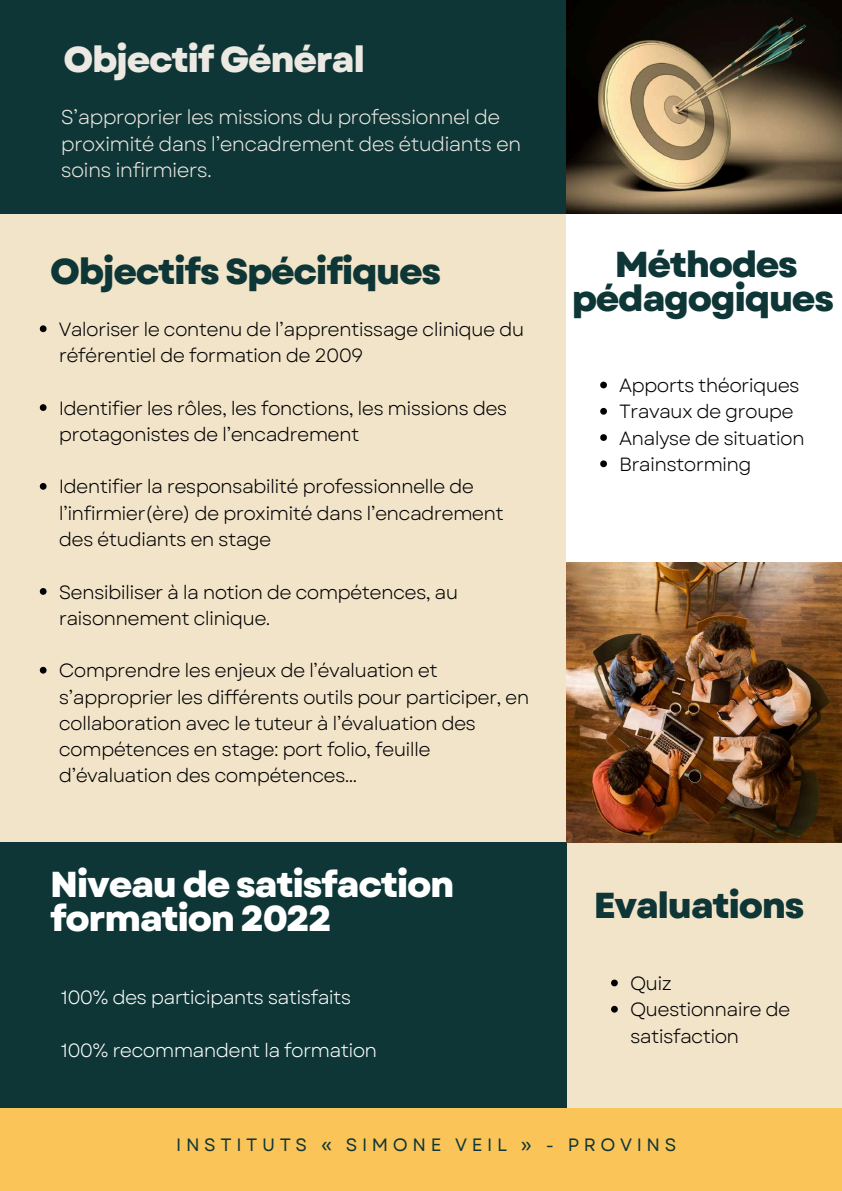
<style>
.page{position:relative;width:842px;height:1191px;background:#fff}
.page>*{position:absolute;margin:0;border:0;box-sizing:border-box;transform-origin:0 0}
.t1{font:800 36px/33.8px "Garet";letter-spacing:-.04em;color:#0e3636;text-align:center}
.t2{font:800 36px/33.8px "Garet";letter-spacing:-.04em;color:#fff}
.t3{font:800 36px "Garet";letter-spacing:-.04em;color:#ece8e2}
.t4{font:20px/26.2px "Garet";letter-spacing:-.04em;color:#ece8e2}
.t5{font:19.1px/26.2px "Garet";letter-spacing:-.04em;color:#000}
.t6{font:19.1px "Garet";letter-spacing:-.04em;color:#fff}
.t7{font:17.9px "Garet";letter-spacing:.26em;color:#0e3636}
</style>
<div class="page">
<div style="left:0;top:0;width:842px;height:1190px;background:#f1e4c9"></div>
<div style="left:0;top:0;width:842px;height:214px;background:#0e3636"></div>
<div style="left:0;top:842px;width:566px;height:310px;background:#0e3636"></div>
<div style="left:0;top:1107px;width:842px;height:83px;background:#fbc458"></div>
<div style="left:566px;top:214px;width:276px;height:628px;background:#fff"></div>
<img style="left:566px;top:0;width:276px;height:214px">
<img style="left:566px;top:563px;width:276px;height:279px">
<svg style="left:40px;top:325px;width:7px;height:7px"></svg>
<svg style="left:40px;top:404px;width:7px;height:7px"></svg>
<svg style="left:40px;top:483px;width:7px;height:6px"></svg>
<svg style="left:40px;top:588px;width:7px;height:6px"></svg>
<svg style="left:40px;top:666px;width:7px;height:7px"></svg>
<svg style="left:600px;top:381px;width:7px;height:7px"></svg>
<svg style="left:600px;top:408px;width:7px;height:6px"></svg>
<svg style="left:600px;top:434px;width:7px;height:7px"></svg>
<svg style="left:600px;top:460px;width:7px;height:7px"></svg>
<svg style="left:611px;top:979px;width:7px;height:7px"></svg>
<svg style="left:611px;top:1005px;width:7px;height:7px"></svg>
<h1 class="t3" style="left:64px;top:33px;width:303px">Objectif Général</h1>
<p class="t4" style="left:61px;top:104px;width:462px">S’approprier les missions du professionnel de proximité dans l’encadrement des étudiants en soins infirmiers.</p>
<h1 class="t1" style="left:50px;top:254px;width:392px">Objectifs Spécifiques</h1>
<h1 class="t1" style="left:572px;top:247px;width:264px">Méthodes pédagogiques</h1>
<p class="t5" style="left:59px;top:316px;width:467px">Valoriser le contenu de l’apprentissage clinique du référentiel de formation de 2009</p>
<p class="t5" style="left:59px;top:395px;width:450px">Identifier les rôles, les fonctions, les missions des protagonistes de l’encadrement</p>
<p class="t5" style="left:59px;top:473px;width:447px">Identifier la responsabilité professionnelle de l’infirmier(ère) de proximité dans l’encadrement des étudiants en stage</p>
<p class="t5" style="left:59px;top:578px;width:401px">Sensibiliser à la notion de compétences, au raisonnement clinique.</p>
<p class="t5" style="left:59px;top:657px;width:472px">Comprendre les enjeux de l’évaluation et s’approprier les différents outils pour participer, en collaboration avec le tuteur à l’évaluation des compétences en stage: port folio, feuille d’évaluation des compétences…</p>
<h1 class="t2" style="left:50px;top:867px;width:406px">Niveau de satisfaction formation 2022</h1>
<p class="t6" style="left:61px;top:983px;width:292px">100% des participants satisfaits</p>
<p class="t6" style="left:61px;top:1036px;width:318px">100% recommandent la formation</p>
<p class="t5" style="left:619px;top:372px;width:187px">Apports théoriques<br>Travaux de groupe<br>Analyse de situation<br>Brainstorming</p>
<h1 class="t1" style="left:594px;top:888px;width:212px">Evaluations</h1>
<p class="t5" style="left:630px;top:970px;width:162px">Quiz<br>Questionnaire de satisfaction</p>
<p class="t7" style="left:176px;top:1131px;width:502px">INSTITUTS « SIMONE VEIL » - PROVINS</p>
</div>
